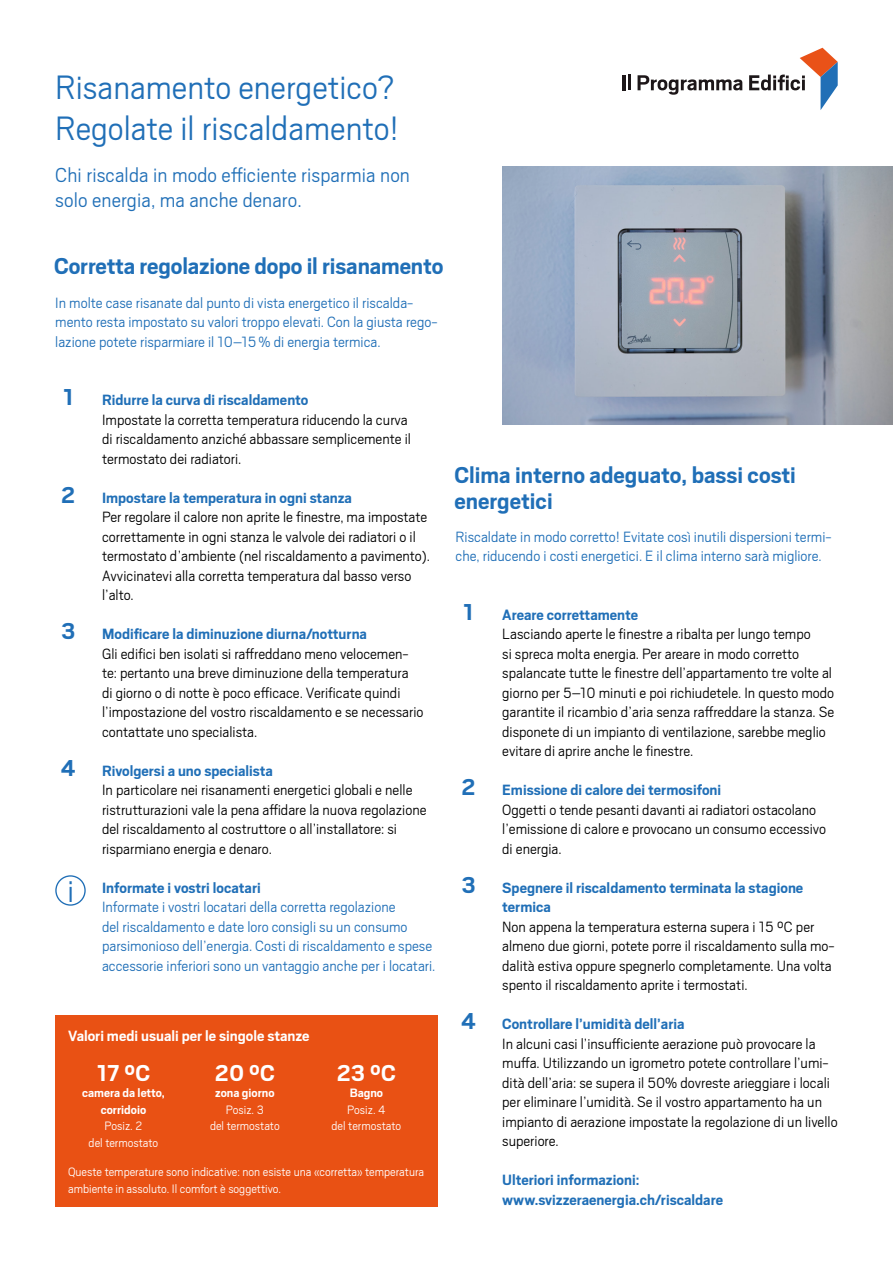
<style>
.page{position:relative;width:893px;height:1263px;background:#fff}
.page>*{position:absolute;margin:0;border:0;box-sizing:border-box;transform-origin:0 0}
.t1{font:300 37.5px/40.5px "Scout";color:#206fb7}
.t2{font:300 34.95px "Scout";color:#206fb7}
.t3{font:700 25.5px/25.5px "Scout";letter-spacing:-.005em;color:#206fb7}
.t4{font:700 25.5px "Scout";color:#fff}
.t5{font:300 22.5px/25.5px "Scout";letter-spacing:.005em;color:#206fb7}
.t6{font:300 16.5px/19.5px "Scout";color:#000}
.t7{font:300 16.5px/19.5px "Scout";color:#206fb7}
.t8{font:700 16.5px/19.5px "Scout";color:#206fb7}
.t9{font:700 16.5px "Scout";color:#fff}
.t10{font:300 13.5px/16.5px "Scout";color:#fff;text-align:center}
.t11{font:700 13.5px/16.5px "Scout";color:#fff;text-align:center}
</style>
<div class="page">
<hr style="left:622px;top:75px;width:3px;height:15px;background:#1d1719">
<hr style="left:628px;top:75px;width:3px;height:15px;background:#1d1719">
<svg style="left:638px;top:75px;width:104px;height:20px"></svg>
<svg style="left:749px;top:48px;width:89px;height:62px"></svg>
<div style="left:55px;top:875px;width:31px;height:31px;border:1px solid #206fb7;border-radius:50%"></div>
<div style="left:55px;top:1015px;width:382px;height:192px;background:#e95114"></div>
<img style="left:502px;top:167px;width:391px;height:257px">
<h1 class="t1" style="left:55px;top:65px;width:345px">Risanamento energetico?<br>Regolate il riscaldamento!</h1>
<h3 class="t5" style="left:55px;top:161px;width:356px">Chi riscalda in modo efficiente risparmia non solo energia, ma anche denaro.</h3>
<h3 class="t3" style="left:54px;top:252px;width:391px">Corretta regolazione dopo il risanamento</h3>
<p class="t7" style="left:55px;top:292px;width:384px">In molte case risanate dal punto di vista energetico il riscalda&shy;mento resta impostato su valori troppo elevati. Con la giusta rego&shy;lazione potete risparmiare il 10–15% di energia termica.</p>
<h3 class="t3" style="left:63px;top:383px;width:12px">1</h3>
<h3 class="t3" style="left:61px;top:481px;width:16px">2</h3>
<h3 class="t3" style="left:61px;top:617px;width:16px">3</h3>
<h3 class="t3" style="left:61px;top:754px;width:16px">4</h3>
<h2 class="t2" style="left:67px;top:868px;width:8px">i</h2>
<p class="t8" style="left:102px;top:389px;width:208px">Ridurre la curva di riscaldamento</p>
<p class="t6" style="left:102px;top:409px;width:310px">Impostate la corretta temperatura riducendo la curva di riscaldamento anziché abbassare semplicemente il termostato dei radiatori.</p>
<p class="t8" style="left:102px;top:487px;width:251px">Impostare la temperatura in ogni stanza</p>
<p class="t6" style="left:102px;top:506px;width:329px">Per regolare il calore non aprite le finestre, ma impostate correttamente in ogni stanza le valvole dei radiatori o il termostato d’ambiente (nel riscaldamento a pavimento).<br>Avvicinatevi alla corretta temperatura dal basso verso l’alto.</p>
<p class="t8" style="left:102px;top:623px;width:266px">Modificare la diminuzione diurna/notturna</p>
<p class="t6" style="left:102px;top:643px;width:323px">Gli edifici ben isolati si raffreddano meno velocemen&shy;te: pertanto una breve diminuzione della temperatura<br>di giorno o di notte è poco efficace. Verificate quindi l’impostazione del vostro riscaldamento e se necessario contattate uno specialista.</p>
<p class="t8" style="left:102px;top:760px;width:172px">Rivolgersi a uno specialista</p>
<p class="t6" style="left:102px;top:779px;width:326px">In particolare nei risanamenti energetici globali e nelle ristrutturazioni vale la pena affidare la nuova regolazione del riscaldamento al costruttore o all’installatore: si risparmiano energia e denaro.</p>
<p class="t8" style="left:102px;top:877px;width:160px">Informate i vostri locatari</p>
<p class="t7" style="left:102px;top:896px;width:335px">Informate i vostri locatari della corretta regolazione<br>del riscaldamento e date loro consigli su un consumo parsimonioso dell’energia. Costi di riscaldamento e spese accessorie inferiori sono un vantaggio anche per i locatari.</p>
<p class="t9" style="left:68px;top:1025px;width:243px">Valori medi usuali per le singole stanze</p>
<h3 class="t4" style="left:97px;top:1056px;width:55px">17 °C</h3>
<p class="t11" style="left:82px;top:1084px;width:84px">camera da letto, corridoio</p>
<p class="t10" style="left:89px;top:1117px;width:71px">Posiz. 2<br>del termostato</p>
<h3 class="t4" style="left:215px;top:1056px;width:61px">20 °C</h3>
<p class="t11" style="left:215px;top:1084px;width:61px">zona giorno</p>
<p class="t10" style="left:210px;top:1100px;width:71px">Posiz. 3<br>del termostato</p>
<h3 class="t4" style="left:337px;top:1056px;width:60px">23 °C</h3>
<p class="t11" style="left:350px;top:1084px;width:35px">Bagno</p>
<p class="t10" style="left:332px;top:1100px;width:71px">Posiz. 4<br>del termostato</p>
<p class="t10" style="left:68px;top:1163px;width:358px;text-align:left">Queste temperature sono indicative: non esiste una «corretta» temperatura ambiente in assoluto. Il comfort è soggettivo.</p>
<h3 class="t3" style="left:454px;top:461px;width:343px">Clima interno adeguato, bassi costi energetici</h3>
<p class="t7" style="left:455px;top:526px;width:378px">Riscaldate in modo corretto! Evitate così inutili dispersioni termi&shy;che, riducendo i costi energetici. E il clima interno sarà migliore.</p>
<h3 class="t3" style="left:463px;top:598px;width:12px">1</h3>
<h3 class="t3" style="left:461px;top:773px;width:16px">2</h3>
<h3 class="t3" style="left:461px;top:871px;width:16px">3</h3>
<h3 class="t3" style="left:461px;top:1007px;width:16px">4</h3>
<p class="t8" style="left:502px;top:604px;width:137px">Areare correttamente</p>
<p class="t6" style="left:502px;top:623px;width:333px">Lasciando aperte le finestre a ribalta per lungo tempo<br>si spreca molta energia. Per areare in modo corretto spalancate tutte le finestre dell’appartamento tre volte al giorno per 5–10 minuti e poi richiudetele. In questo modo garantite il ricambio d’aria senza raffreddare la stanza. Se disponete di un impianto di ventilazione, sarebbe meglio evitare di aprire anche le finestre.</p>
<p class="t8" style="left:502px;top:779px;width:220px">Emissione di calore dei termosifoni</p>
<p class="t6" style="left:502px;top:799px;width:325px">Oggetti o tende pesanti davanti ai radiatori ostacolano l’emissione di calore e provocano un consumo eccessivo di energia.</p>
<p class="t8" style="left:502px;top:877px;width:303px">Spegnere il riscaldamento terminata la stagione termica</p>
<p class="t6" style="left:502px;top:916px;width:334px">Non appena la temperatura esterna supera i 15 °C per almeno due giorni, potete porre il riscaldamento sulla mo&shy;dalità estiva oppure spegnerlo completamente. Una volta spento il riscaldamento aprite i termostati.</p>
<p class="t8" style="left:502px;top:1013px;width:184px">Controllare l’umidità dell’aria</p>
<p class="t6" style="left:502px;top:1033px;width:337px">In alcuni casi l’insufficiente aerazione può provocare la muffa. Utilizzando un igrometro potete controllare l’umi&shy;dità dell’aria: se supera il 50% dovreste arieggiare i locali per eliminare l’umidità. Se il vostro appartamento ha un impianto di aerazione impostate la regolazione di un livello superiore.</p>
<p class="t8" style="left:502px;top:1169px;width:222px">Ulteriori informazioni: www.svizzeraenergia.ch/riscaldare</p>
</div>
